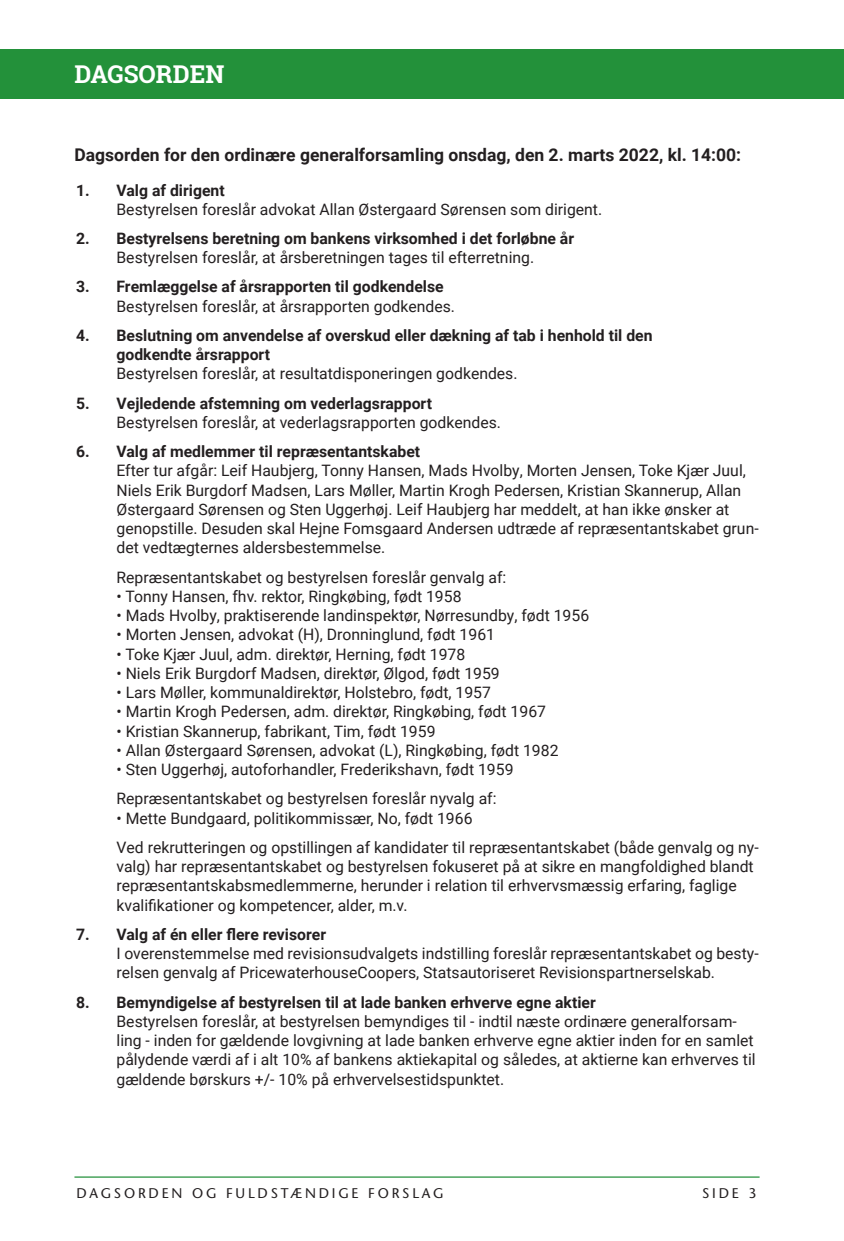
<style>
.page{position:relative;width:844px;height:1241px;background:#fff}
.page>*{position:absolute;margin:0;border:0;box-sizing:border-box;transform-origin:0 0}
.Overskrift_i_Bjælke{font:700 24.5px "Roboto Slab";color:#fff}
.Mellemoverskrift{font:700 17.5px "Roboto";color:#231f20}
.Brød_-_Punkt{font:15.75px/19.2px "Roboto";color:#231f20}
.Brødtekst{font:15.75px/19.2px "Roboto";color:#231f20}
.Brød_-_Punkt-2{font:700 15.75px/19.2px "Roboto";color:#231f20}
.Mellemrubrik{font:700 15.75px "Roboto";color:#231f20}
.t1{font:500 14px "Stone Sans Std";letter-spacing:.2em;color:#231f20}
.s1{font-weight:700}
.s2{font-weight:400}
</style>
<div class="page">
<hr style="left:74px;top:1176px;width:685px;height:1px;background:#23913a">
<div style="left:0;top:50px;width:843px;height:49px;background:#23913a"></div>
<p class="Overskrift_i_Bjælke" style="left:74px;top:57px;width:151px">DAGSORDEN</p>
<p class="Mellemoverskrift" style="left:74px;top:143px;width:668px">Dagsorden for den ordinære generalforsamling onsdag, den 2. marts 2022, kl. 14:00:</p>
<p class="Brød_-_Punkt" style="left:116px;top:180px;width:487px;text-indent:-40px"><span class="s1">1. Valg af dirigent<br></span>Bestyrelsen foreslår advokat Allan Østergaard Sørensen som dirigent.</p>
<p class="Brød_-_Punkt" style="left:76px;top:228px;width:499px;text-align:center"><span class="s1">2. Bestyrelsens beretning om bankens virksomhed i det forløbne år<br></span>Bestyrelsen foreslår, at årsberetningen tages til efterretning.</p>
<p class="Brød_-_Punkt" style="left:116px;top:276px;width:340px;text-indent:-40px"><span class="s1">3. Fremlæggelse af årsrapporten til godkendelse<br></span>Bestyrelsen foreslår, at årsrapporten godkendes.</p>
<p class="Brød_-_Punkt-2" style="left:116px;top:325px;width:537px;text-indent:-40px">4. Beslutning om anvendelse af overskud eller dækning af tab i henhold til den godkendte årsrapport<br><span class="s2">Bestyrelsen foreslår, at resultatdisponeringen godkendes.</span></p>
<p class="Brød_-_Punkt" style="left:116px;top:393px;width:386px;text-indent:-40px"><span class="s1">5. Vejledende afstemning om vederlagsrapport<br></span>Bestyrelsen foreslår, at vederlagsrapporten godkendes.</p>
<p class="Brød_-_Punkt" style="left:116px;top:441px;width:643px;text-indent:-40px"><span class="s1">6. Valg af medlemmer til repræsentantskabet<br></span>Efter tur afgår: Leif Haubjerg, Tonny Hansen, Mads Hvolby, Morten Jensen, Toke Kjær Juul, Niels Erik Burgdorf Madsen, Lars Møller, Martin Krogh Pedersen, Kristian Skannerup, Allan Østergaard Sørensen og Sten Uggerhøj. Leif Haubjerg har meddelt, at han ikke ønsker at genopstille. Desuden skal Hejne Fomsgaard Andersen udtræde af repræsentantskabet grun&shy;det vedtægternes aldersbestemmelse.</p>
<p class="Brød_-_Punkt" style="left:116px;top:566px;width:391px">Repræsentantskabet og bestyrelsen foreslår genvalg af:</p>
<p class="Brød_-_Punkt" style="left:116px;top:586px;width:346px">• Tonny Hansen, fhv. rektor, Ringkøbing, født 1958</p>
<p class="Brød_-_Punkt" style="left:116px;top:605px;width:474px">• Mads Hvolby, praktiserende landinspektør, Nørresundby, født 1956</p>
<p class="Brød_-_Punkt" style="left:116px;top:624px;width:380px">• Morten Jensen, advokat (H), Dronninglund, født 1961</p>
<p class="Brød_-_Punkt" style="left:116px;top:643px;width:350px">• Toke Kjær Juul, adm. direktør, Herning, født 1978</p>
<p class="Brød_-_Punkt" style="left:116px;top:663px;width:384px">• Niels Erik Burgdorf Madsen, direktør, Ølgod, født 1959</p>
<p class="Brød_-_Punkt" style="left:116px;top:682px;width:376px">• Lars Møller, kommunaldirektør, Holstebro, født, 1957</p>
<p class="Brød_-_Punkt" style="left:116px;top:701px;width:431px">• Martin Krogh Pedersen, adm. direktør, Ringkøbing, født 1967</p>
<p class="Brød_-_Punkt" style="left:116px;top:720px;width:320px">• Kristian Skannerup, fabrikant, Tim, født 1959</p>
<p class="Brød_-_Punkt" style="left:116px;top:740px;width:443px">• Allan Østergaard Sørensen, advokat (L), Ringkøbing, født 1982</p>
<p class="Brød_-_Punkt" style="left:116px;top:759px;width:398px">• Sten Uggerhøj, autoforhandler, Frederikshavn, født 1959</p>
<p class="Brød_-_Punkt" style="left:116px;top:788px;width:381px">Repræsentantskabet og bestyrelsen foreslår nyvalg af:</p>
<p class="Brød_-_Punkt" style="left:116px;top:807px;width:357px">• Mette Bundgaard, politikommissær, No, født 1966</p>
<p class="Brød_-_Punkt" style="left:116px;top:836px;width:643px">Ved rekrutteringen og opstillingen af kandidater til repræsentantskabet (både genvalg og ny&shy;valg) har repræsentantskabet og bestyrelsen fokuseret på at sikre en mangfoldighed blandt repræsentantskabsmedlemmerne, herunder i relation til erhvervsmæssig erfaring, faglige kvalifikationer og kompetencer, alder, m.v.</p>
<p class="Mellemrubrik" style="left:76px;top:923px;width:251px">7. Valg af én eller flere revisorer</p>
<p class="Brødtekst" style="left:116px;top:943px;width:643px">I overenstemmelse med revisionsudvalgets indstilling foreslår repræsentantskabet og besty&shy;relsen genvalg af PricewaterhouseCoopers, Statsautoriseret Revisionspartnerselskab.</p>
<p class="Mellemrubrik" style="left:76px;top:990px;width:521px">8. Bemyndigelse af bestyrelsen til at lade banken erhverve egne aktier</p>
<p class="Brød_-_Punkt" style="left:116px;top:1010px;width:640px">Bestyrelsen foreslår, at bestyrelsen bemyndiges til - indtil næste ordinære generalforsam&shy;ling - inden for gældende lovgivning at lade banken erhverve egne aktier inden for en samlet pålydende værdi af i alt 10% af bankens aktiekapital og således, at aktierne kan erhverves til gældende børskurs +/- 10% på erhvervelsestidspunktet.</p>
<p class="t1" style="left:76px;top:1184px;width:368px">DAGSORDEN OG FULDSTÆNDIGE FORSLAG</p>
<p class="t1" style="left:702px;top:1184px;width:56px">SIDE 3</p>
</div>
